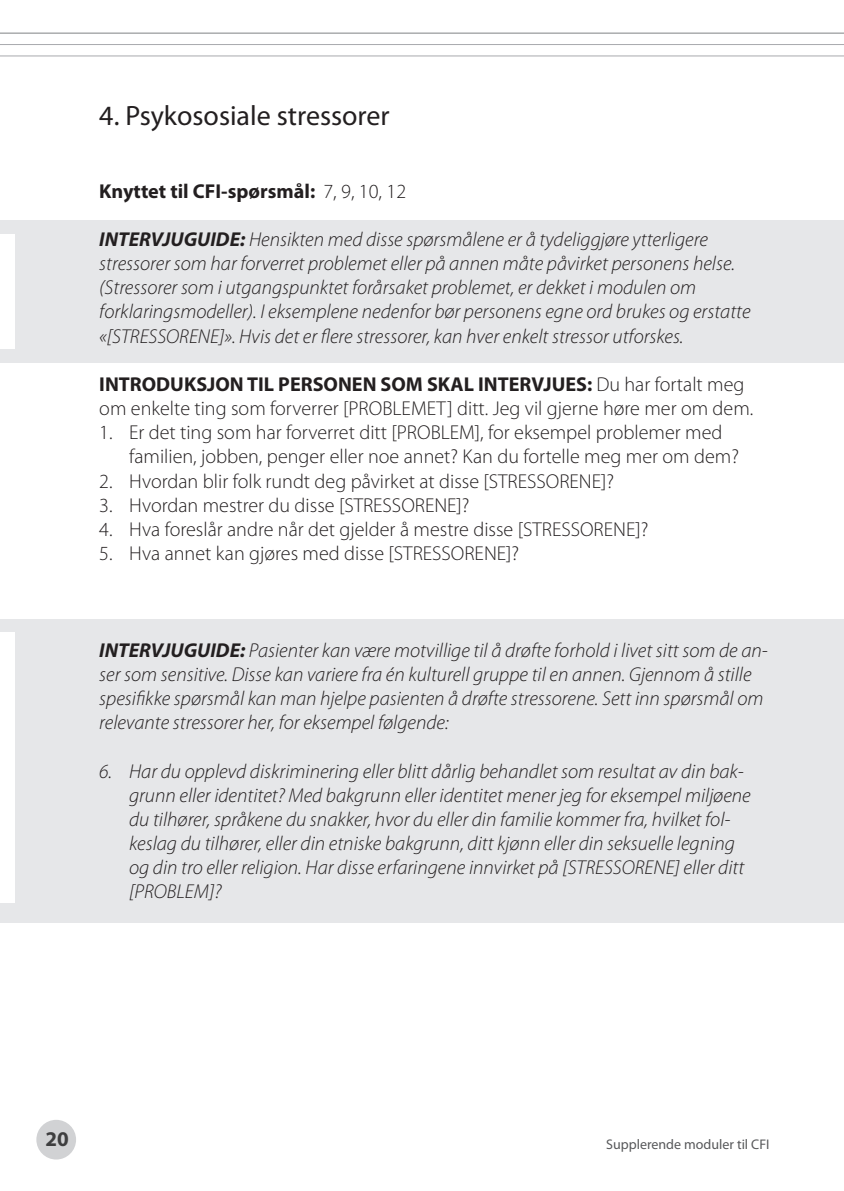
<style>
.page{position:relative;width:844px;height:1191px;background:#fff}
.page>*{position:absolute;margin:0;border:0;box-sizing:border-box;transform-origin:0 0}
.t1{font:28px "Myriad Pro";color:#231f20}
.t2{font:700 21px "Myriad Pro";color:#3e3e3f}
.t3{font:italic 300 20.12px/24.2px "Myriad Pro";color:#231f20}
.t4{font:300 20.12px/24.2px "Myriad Pro";color:#231f20}
.t5{font:700 20.12px "Myriad Pro";color:#231f20}
.t6{font:14px "Myriad Pro";color:#57585a}
.s1{font-weight:300}
.s2{font-weight:700}
</style>
<div class="page">
<hr style="left:0;top:33px;width:843px;height:1px;background:#808285">
<div style="left:36px;top:1119px;width:40px;height:40px;background:#d1d2d4;border-radius:50%"></div>
<hr style="left:0;top:44px;width:843px;height:1px;background:#a8a9ad">
<hr style="left:0;top:56px;width:843px;height:1px;background:#a8a9ad">
<div style="left:0;top:619px;width:843px;height:303px;background:#e6e7e9"></div>
<div style="left:0;top:221px;width:843px;height:142px;background:#e6e7e9"></div>
<div style="left:0;top:632px;width:15px;height:270px;background:#fff"></div>
<div style="left:0;top:234px;width:15px;height:114px;background:#fff"></div>
<h1 class="t1" style="left:99px;top:99px;width:292px">4. Psykososiale stressorer</h1>
<p class="t5" style="left:99px;top:178px;width:308px">Knyttet til CFI-spørsmål: <span class="s1">7, 9, 10, 12</span></p>
<p class="t3" style="left:99px;top:227px;width:652px"><span class="s2">INTERVJUGUIDE:</span> Hensikten med disse spørsmålene er å tydeliggjøre ytterligere stressorer som har forverret problemet eller på annen måte påvirket personens helse. (Stressorer som i utgangspunktet forårsaket problemet, er dekket i modulen om forklaringsmodeller). I eksemplene nedenfor bør personens egne ord brukes og erstatte «[STRESSORENE]». Hvis det er flere stressorer, kan hver enkelt stressor utforskes.</p>
<p class="t4" style="left:99px;top:372px;width:655px"><span class="s2">INTRODUKSJON TIL PERSONEN SOM SKAL INTERVJUES:</span> Du har fortalt meg om enkelte ting som forverrer [PROBLEMET] ditt. Jeg vil gjerne høre mer om dem.</p>
<p class="t4" style="left:129px;top:420px;width:611px;text-indent:-30px">1. Er det ting som har forverret ditt [PROBLEM], for eksempel problemer med familien, jobben, penger eller noe annet? Kan du fortelle meg mer om dem?</p>
<p class="t4" style="left:99px;top:468px;width:516px">2. Hvordan blir folk rundt deg påvirket at disse [STRESSORENE]?</p>
<p class="t4" style="left:99px;top:493px;width:372px">3. Hvordan mestrer du disse [STRESSORENE]?</p>
<p class="t4" style="left:99px;top:517px;width:550px">4. Hva foreslår andre når det gjelder å mestre disse [STRESSORENE]?</p>
<p class="t4" style="left:99px;top:541px;width:421px">5. Hva annet kan gjøres med disse [STRESSORENE]?</p>
<p class="t3" style="left:99px;top:638px;width:670px"><span class="s2">INTERVJUGUIDE:</span> Pasienter kan være motvillige til å drøfte forhold i livet sitt som de an&shy;ser som sensitive. Disse kan variere fra én kulturell gruppe til en annen. Gjennom å stille spesifikke spørsmål kan man hjelpe pasienten å drøfte stressorene. Sett inn spørsmål om relevante stressorer her, for eksempel følgende:</p>
<p class="t3" style="left:129px;top:758px;width:623px;text-indent:-30px">6. Har du opplevd diskriminering eller blitt dårlig behandlet som resultat av din bak&shy;grunn eller identitet? Med bakgrunn eller identitet mener jeg for eksempel miljøene du tilhører, språkene du snakker, hvor du eller din familie kommer fra, hvilket fol&shy;keslag du tilhører, eller din etniske bakgrunn, ditt kjønn eller din seksuelle legning og din tro eller religion. Har disse erfaringene innvirket på [STRESSORENE] eller ditt [PROBLEM]?</p>
<p class="t2" style="left:45px;top:1124px;width:25px">20</p>
<p class="t6" style="left:606px;top:1135px;width:165px">Supplerende moduler til CFI</p>
</div>
